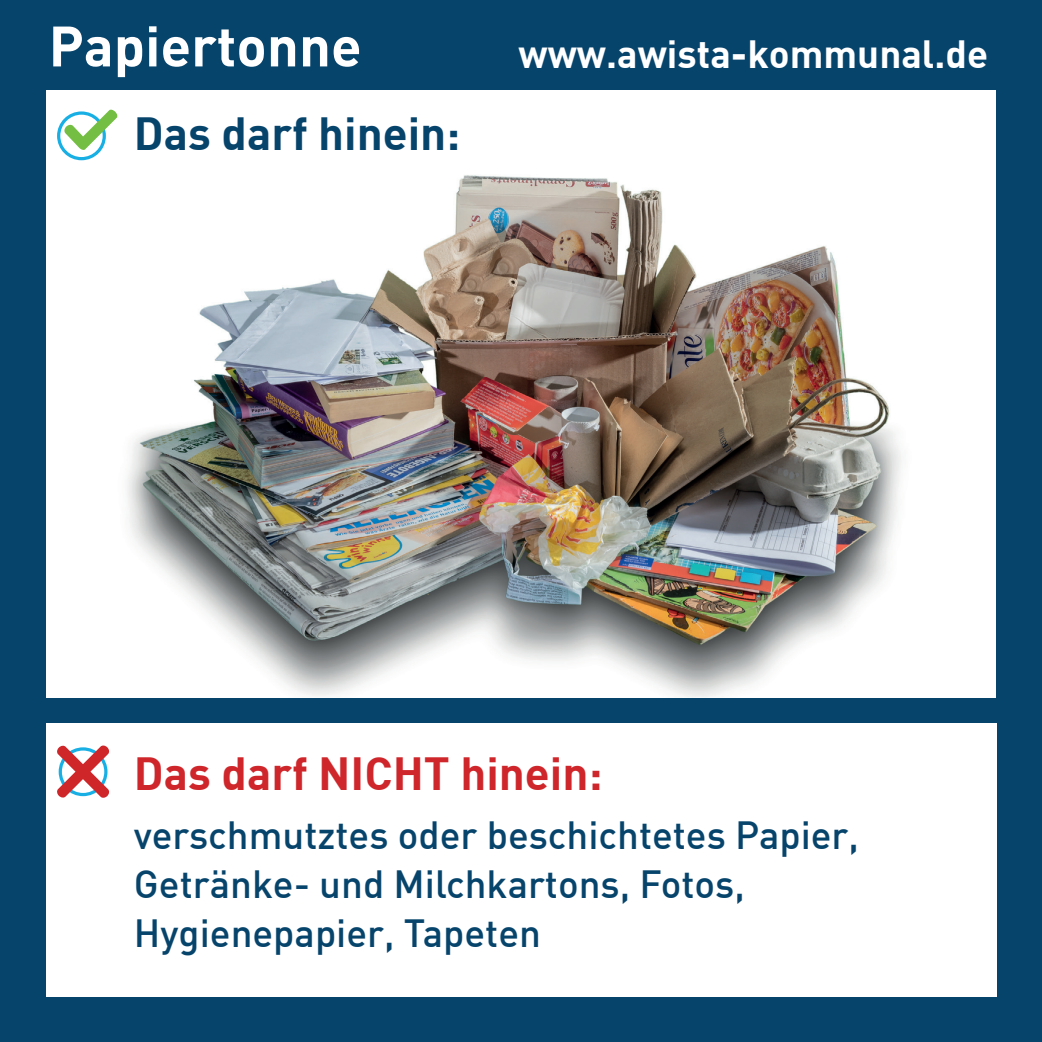
<style>
.page{position:relative;width:1042px;height:1042px;background:#07446c}
.page>*{position:absolute;margin:0;border:0;box-sizing:border-box;transform-origin:0 0}
.t1{font:700 56px "DIN";color:#fff}
.t2{font:700 45.5px "DIN";color:#ce262a}
.t3{font:700 45.5px "DIN";color:#07446c}
.t4{font:500 38.5px/49px "DIN";color:#07446c}
.t5{font:700 38.5px "DIN";color:#fff}
</style>
<div class="page">
<div style="left:46px;top:723px;width:950px;height:273px;background:#fff"></div>
<svg style="left:57px;top:745px;width:52px;height:53px"></svg>
<div style="left:46px;top:90px;width:949px;height:607px;background:#fff"></div>
<img style="left:80px;top:117px;width:822px;height:580px">
<svg style="left:57px;top:110px;width:60px;height:50px"></svg>
<h1 class="t1" style="left:49px;top:10px;width:314px">Papiertonne</h1>
<p class="t3" style="left:134px;top:104px;width:328px">Das darf hinein:</p>
<p class="t5" style="left:518px;top:29px;width:471px">www.awista-kommunal.de</p>
<p class="t2" style="left:134px;top:743px;width:470px">Das darf NICHT hinein:</p>
<p class="t4" style="left:134px;top:811px;width:726px">verschmutztes oder beschichtetes Papier,<br>Getränke- und Milchkartons, Fotos,<br>Hygienepapier, Tapeten</p>
</div>
